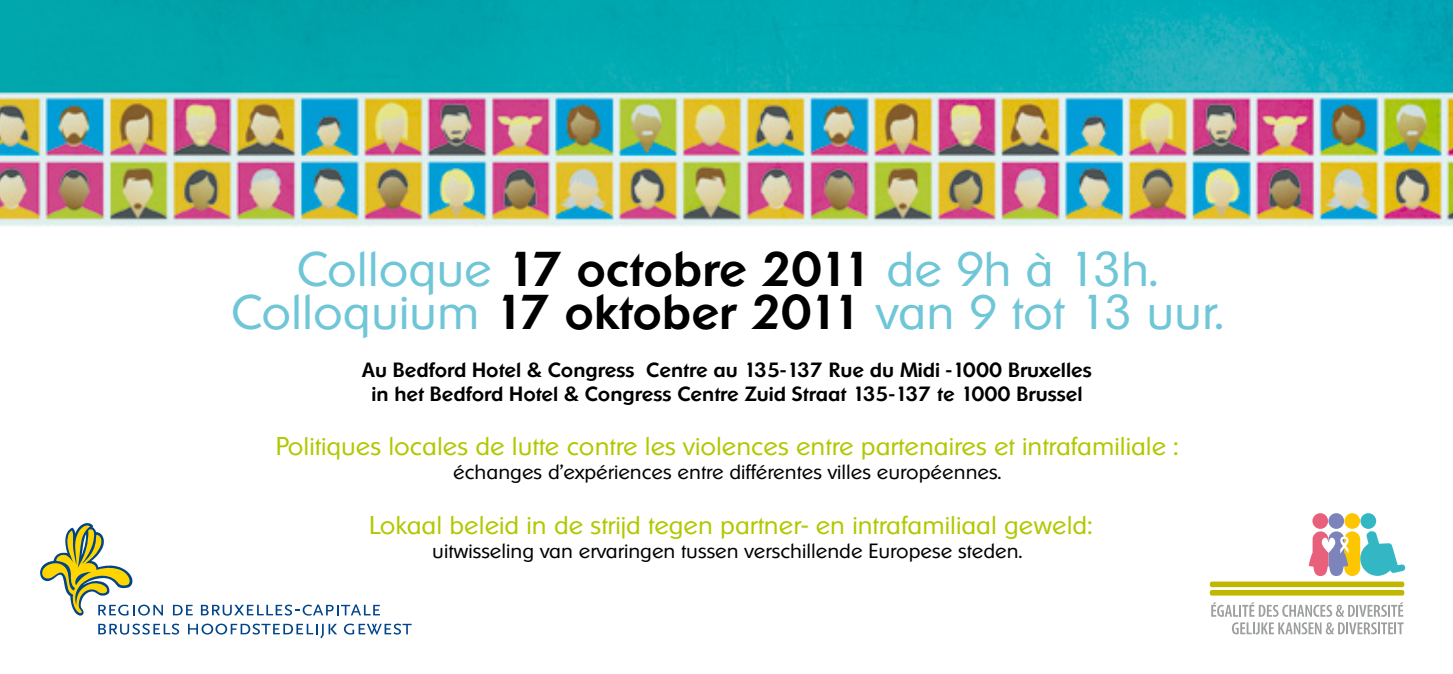
<style>
.page{position:relative;width:1453px;height:674px;background:#fff}
.page>*{position:absolute;margin:0;border:0;box-sizing:border-box;transform-origin:0 0}
.t1{font:300 47.5px/43.2px "Ornito";color:#6fc6d7;text-align:center}
.t2{font:300 25px "Ornito";color:#b1c800}
.t3{font:500 20px/24px "Ornito";color:#000;text-align:center}
.t4{font:300 20px "Ornito";color:#000}
.s1{font-weight:500;color:#000}
</style>
<div class="page">
<img style="left:0;top:0;width:1453px;height:639px">
<svg style="left:39px;top:520px;width:124px;height:96px"></svg>
<svg style="left:173px;top:604px;width:20px;height:11px"></svg>
<svg style="left:98px;top:623px;width:81px;height:11px"></svg>
<svg style="left:188px;top:623px;width:149px;height:15px"></svg>
<svg style="left:344px;top:623px;width:68px;height:11px"></svg>
<svg style="left:201px;top:604px;width:179px;height:11px"></svg>
<div style="left:1210px;top:581px;width:194px;height:5px;background:#c3b600;border-radius:2px"></div>
<div style="left:1210px;top:589px;width:194px;height:6px;background:#c3b600;border-radius:2px"></div>
<svg style="left:1211px;top:602px;width:192px;height:14px"></svg>
<svg style="left:1232px;top:622px;width:171px;height:12px"></svg>
<div style="left:1312px;top:513px;width:16px;height:15px;background:#e9607c;border-radius:50%"></div>
<div style="left:1328px;top:513px;width:16px;height:15px;background:#7c84bb;border-radius:50%"></div>
<div style="left:1360px;top:513px;width:16px;height:15px;background:#34b7c4;border-radius:50%"></div>
<div style="left:1344px;top:531px;width:16px;height:44px;background:#fdc600;border-radius:8px"></div>
<div style="left:1344px;top:513px;width:16px;height:15px;background:#fdc600;border-radius:50%"></div>
<svg style="left:1360px;top:530px;width:45px;height:45px"></svg>
<svg style="left:1309px;top:531px;width:39px;height:44px"></svg>
<h1 class="t1" style="left:231px;top:247px;width:993px">Colloque <span class="s1">17 octobre 2011</span> de 9h à 13h.<br>Colloquium <span class="s1">17 oktober 2011</span> van 9 tot 13 uur.</h1>
<p class="t3" style="left:362px;top:358px;width:731px">Au Bedford Hotel &amp; Congress Centre au 135-137 Rue du Midi -1000 Bruxelles in het Bedford Hotel &amp; Congress Centre Zuid Straat 135-137 te 1000 Brussel</p>
<p class="t2" style="left:276px;top:432px;width:904px">Politiques locales de lutte contre les violences entre partenaires et intrafamiliale :</p>
<p class="t4" style="left:453px;top:460px;width:549px">échanges d’expériences entre différentes villes européennes.</p>
<p class="t2" style="left:369px;top:510px;width:724px">Lokaal beleid in de strijd tegen partner- en intrafamiliaal geweld:</p>
<p class="t4" style="left:432px;top:538px;width:591px">uitwisseling van ervaringen tussen verschillende Europese steden.</p>
</div>
